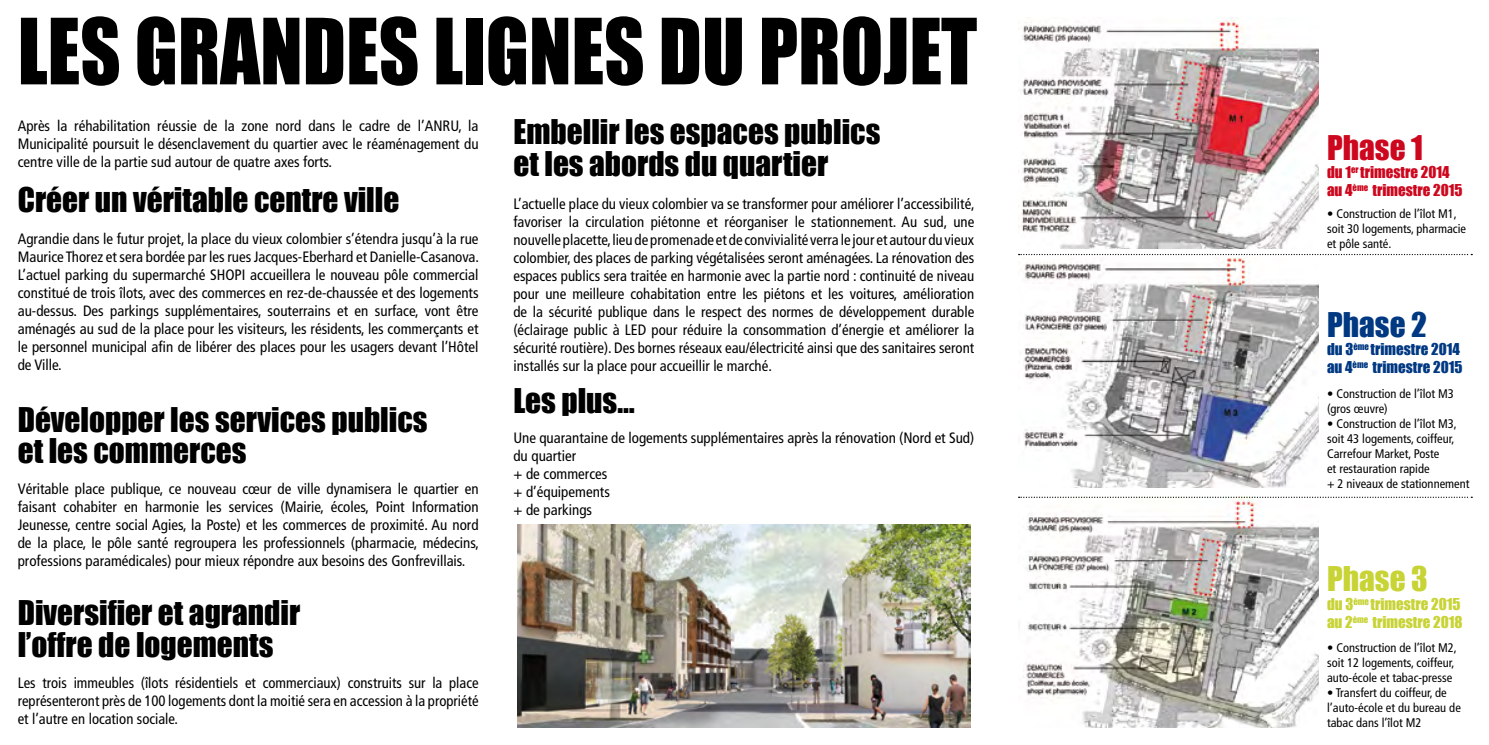
<style>
.page{position:relative;width:1489px;height:745px;background:#fff}
.page>*{position:absolute;margin:0;border:0;box-sizing:border-box;transform-origin:0 0}
.t1{font:84.12px "Impact";color:#000;scale:.93 1}
.t2{font:31.25px/31.2px "Impact";color:#000}
.t3{font:31.25px "Impact";color:#cd071e}
.t4{font:31.25px "Impact";color:#003882}
.t5{font:31.25px "Impact";color:#c8d335}
.t6{font:condensed 15px/18px "Frutiger";color:#000;text-align:justify}
.t7{font:15px/18px "Impact";color:#003882}
.t8{font:15px/18px "Impact";color:#c8d335}
.t9{font:15px/18px "Impact";color:#cd071e}
.t10{font:condensed 12.5px/15px "Frutiger";color:#000}
</style>
<div class="page">
<img style="left:517px;top:524px;width:453px;height:202px">
<img style="left:1018px;top:18px;width:300px;height:230px">
<img style="left:1023px;top:257px;width:295px;height:230px">
<img style="left:1018px;top:497px;width:300px;height:229px">
<svg style="left:1018px;top:254px;width:453px;height:1px"></svg>
<svg style="left:1018px;top:496px;width:450px;height:1px"></svg>
<h1 class="t1" style="left:18px;top:-14px;width:1033px">LES GRANDES LIGNES DU PROJET</h1>
<p class="t6" style="left:18px;top:117px;width:462px">Après la réhabilitation réussie de la zone nord dans le cadre de l’ANRU, la Municipalité poursuit le désenclavement du quartier avec le réaménagement du centre ville de la partie sud autour de quatre axes forts.</p>
<h2 class="t2" style="left:18px;top:183px;width:383px">Créer un véritable centre ville</h2>
<p class="t6" style="left:18px;top:229px;width:463px">Agrandie dans le futur projet, la place du vieux colombier s’étendra jusqu’à la rue Maurice Thorez et sera bordée par les rues Jacques-Eberhard et Danielle-Casanova.<br>L’actuel parking du supermarché SHOPI accueillera le nouveau pôle commercial constitué de trois îlots, avec des commerces en rez-de-chaussée et des logements au-dessus. Des parkings supplémentaires, souterrains et en surface, vont être aménagés au sud de la place pour les visiteurs, les résidents, les commerçants et le personnel municipal afin de libérer des places pour les usagers devant l’Hôtel de Ville.</p>
<h2 class="t2" style="left:18px;top:403px;width:411px">Développer les services publics et les commerces</h2>
<p class="t6" style="left:18px;top:479px;width:463px">Véritable place publique, ce nouveau cœur de ville dynamisera le quartier en faisant cohabiter en harmonie les services (Mairie, écoles, Point Information Jeunesse, centre social Agies, la Poste) et les commerces de proximité. Au nord de la place, le pôle santé regroupera les professionnels (pharmacie, médecins, professions paramédicales) pour mieux répondre aux besoins des Gonfrevillais.</p>
<h2 class="t2" style="left:18px;top:596px;width:284px">Diversifier et agrandir l’offre de logements</h2>
<p class="t6" style="left:18px;top:673px;width:462px">Les trois immeubles (îlots résidentiels et commerciaux) construits sur la place représenteront près de 100 logements dont la moitié sera en accession à la propriété et l’autre en location sociale.</p>
<h2 class="t2" style="left:513px;top:116px;width:368px">Embellir les espaces publics et les abords du quartier</h2>
<p class="t6" style="left:513px;top:195px;width:463px">L’actuelle place du vieux colombier va se transformer pour améliorer l’accessibilité, favoriser la circulation piétonne et réorganiser le stationnement. Au sud, une nouvelle placette, lieu de promenade et de convivialité verra le jour et autour du vieux colombier, des places de parking végétalisées seront aménagées. La rénovation des espaces publics sera traitée en harmonie avec la partie nord : continuité de niveau pour une meilleure cohabitation entre les piétons et les voitures, amélioration de la sécurité publique dans le respect des normes de développement durable (éclairage public à LED pour réduire la consommation d’énergie et améliorer la sécurité routière). Des bornes réseaux eau/électricité ainsi que des sanitaires seront installés sur la place pour accueillir le marché.</p>
<h2 class="t2" style="left:513px;top:384px;width:123px">Les plus…</h2>
<p class="t6" style="left:513px;top:428px;width:462px;text-align:left">Une quarantaine de logements supplémentaires après la rénovation (Nord et Sud) du quartier<br>+ de commerces<br>+ d’équipements<br>+ de parkings</p>
<h2 class="t3" style="left:1326px;top:123px;width:97px">Phase 1</h2>
<p class="t9" style="left:1326px;top:163px;width:137px">du 1<sup>er</sup> trimestre 2014 au 4<sup>ème</sup> trimestre 2015</p>
<p class="t10" style="left:1326px;top:206px;width:141px">• Construction de l’îlot M1, soit 30 logements, pharmacie et pôle santé.</p>
<h2 class="t4" style="left:1326px;top:300px;width:101px">Phase 2</h2>
<p class="t7" style="left:1326px;top:340px;width:137px">du 3<sup>ème</sup> trimestre 2014 au 4<sup>ème</sup> trimestre 2015</p>
<p class="t10" style="left:1326px;top:385px;width:128px">• Construction de l’îlot M3 (gros œuvre)</p>
<p class="t10" style="left:1326px;top:415px;width:144px">• Construction de l’îlot M3, soit 43 logements, coiffeur,<br>Carrefour Market, Poste<br>et restauration rapide<br>+ 2 niveaux de stationnement</p>
<h2 class="t5" style="left:1326px;top:554px;width:102px">Phase 3</h2>
<p class="t8" style="left:1326px;top:594px;width:137px">du 3<sup>ème</sup> trimestre 2015 au 2<sup>ème</sup> trimestre 2018</p>
<p class="t10" style="left:1326px;top:640px;width:131px">• Construction de l’îlot M2, soit 12 logements, coiffeur, auto-école et tabac-presse</p>
<p class="t10" style="left:1326px;top:685px;width:135px">• Transfert du coiffeur, de l’auto-école et du bureau de tabac dans l’îlot M2</p>
</div>
